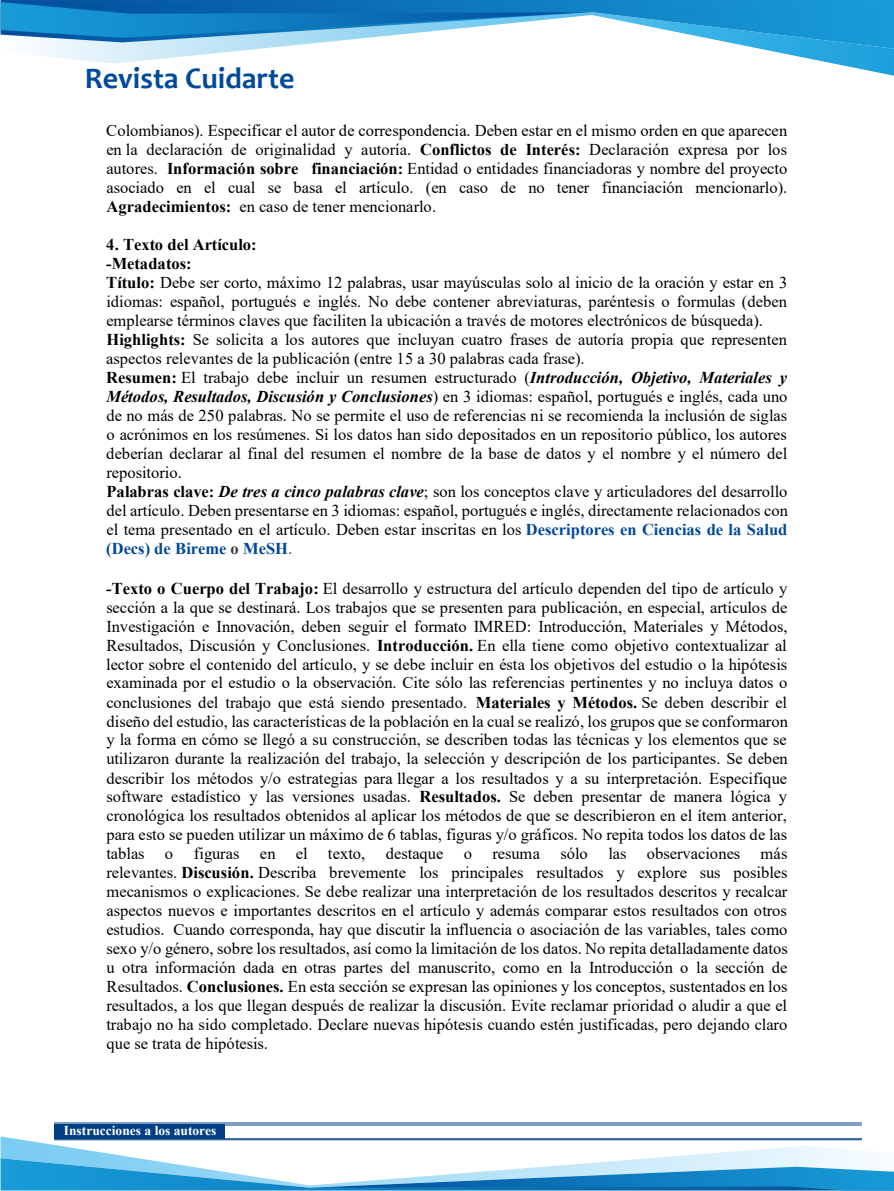
<style>
.page{position:relative;width:894px;height:1191px;background:#fff}
.page>*{position:absolute;margin:0;border:0;box-sizing:border-box;transform-origin:0 0}
.t1{font:700 30px "Candara";color:#004a99}
.t2{font:16.5px/18.9px "Times New Roman";letter-spacing:-.005em;color:#000;text-align:justify}
.t3{font:700 13.5px "Times New Roman";color:#fff}
.s1{font-weight:700}
.s2{font-weight:700;font-style:italic}
.s3{font-weight:700;color:#004899}
.s4{font-weight:700;color:#3a3a3c}
.s5{color:#3a3a3c}
</style>
<div class="page">
<hr style="left:54px;top:1125px;width:807px;height:1px;background:#003f84">
<hr style="left:54px;top:1123px;width:807px;height:1px;background:#003f84">
<div style="left:54px;top:1124px;width:170px;height:14px;background:#003f84"></div>
<svg style="left:34px;top:49px;width:859px;height:27px"></svg>
<svg style="left:1px;top:0;width:892px;height:49px"></svg>
<svg style="left:1px;top:2px;width:590px;height:40px"></svg>
<svg style="left:1px;top:1136px;width:869px;height:22px"></svg>
<svg style="left:1px;top:1158px;width:892px;height:33px"></svg>
<h1 class="t1" style="left:85px;top:59px;width:211px">Revista Cuidarte</h1>
<p class="t2" style="left:106px;top:121px;width:682px">Colombianos). Especificar el autor de correspondencia. Deben estar en el mismo orden en que aparecen en la declaración de originalidad y autoría. <span class="s1">Conflictos de Interés:</span> Declaración expresa por los autores. <span class="s1">Información sobre financiación:</span> Entidad o entidades financiadoras y nombre del proyecto asociado en el cual se basa el artículo. (en caso de no tener financiación mencionarlo).<br><span class="s1">Agradecimientos:</span> en caso de tener mencionarlo.</p>
<p class="t2" style="left:106px;top:235px;width:683px;text-align:left"><span class="s1">4. Texto del Artículo:<br>-Metadatos:<br>Título:</span> Debe ser corto, máximo 12 palabras, usar mayúsculas solo al inicio de la oración y estar en 3 idiomas: español, portugués e inglés. No debe contener abreviaturas, paréntesis o formulas (deben emplearse términos claves que faciliten la ubicación a través de motores electrónicos de búsqueda).<br><span class="s1">Highlights:</span> Se solicita a los autores que incluyan cuatro frases de autoría propia que representen aspectos relevantes de la publicación (entre 15 a 30 palabras cada frase).<br><span class="s1">Resumen:</span> El trabajo debe incluir un resumen estructurado (<span class="s2">Introducción, Objetivo, Materiales y Métodos, Resultados, Discusión y Conclusiones</span>) en 3 idiomas: español, portugués e inglés, cada uno de no más de 250 palabras. No se permite el uso de referencias ni se recomienda la inclusión de siglas o acrónimos en los resúmenes. Si los datos han sido depositados en un repositorio público, los autores deberían declarar al final del resumen el nombre de la base de datos y el nombre y el número del repositorio.<br><span class="s1">Palabras clave:</span> <span class="s2">De tres a cinco palabras clave</span>; son los conceptos clave y articuladores del desarrollo del artículo. Deben presentarse en 3 idiomas: español, portugués e inglés, directamente relacionados con el tema presentado en el artículo. Deben estar inscritas en los <span class="s3">Descriptores en Ciencias de la Salud (Decs) de Bireme</span> <span class="s4">o</span> <span class="s3">MeSH</span><span class="s5">.</span></p>
<p class="t2" style="left:106px;top:578px;width:683px"><span class="s1">-Texto o Cuerpo del Trabajo:</span> El desarrollo y estructura del artículo dependen del tipo de artículo y sección a la que se destinará. Los trabajos que se presenten para publicación, en especial, artículos de Investigación e Innovación, deben seguir el formato IMRED: Introducción, Materiales y Métodos, Resultados, Discusión y Conclusiones. <span class="s1">Introducción.</span> En ella tiene como objetivo contextualizar al lector sobre el contenido del artículo, y se debe incluir en ésta los objetivos del estudio o la hipótesis examinada por el estudio o la observación. Cite sólo las referencias pertinentes y no incluya datos o conclusiones del trabajo que está siendo presentado. <span class="s1">Materiales y Métodos.</span> Se deben describir el diseño del estudio, las características de la población en la cual se realizó, los grupos que se conformaron y la forma en cómo se llegó a su construcción, se describen todas las técnicas y los elementos que se utilizaron durante la realización del trabajo, la selección y descripción de los participantes. Se deben describir los métodos y/o estrategias para llegar a los resultados y a su interpretación. Especifique software estadístico y las versiones usadas. <span class="s1">Resultados.</span> Se deben presentar de manera lógica y cronológica los resultados obtenidos al aplicar los métodos de que se describieron en el ítem anterior, para esto se pueden utilizar un máximo de 6 tablas, figuras y/o gráficos. No repita todos los datos de las tablas o figuras en el texto, destaque o resuma sólo las observaciones más relevantes. <span class="s1">Discusión.</span> Describa brevemente los principales resultados y explore sus posibles mecanismos o explicaciones. Se debe realizar una interpretación de los resultados descritos y recalcar aspectos nuevos e importantes descritos en el artículo y además comparar estos resultados con otros estudios. Cuando corresponda, hay que discutir la influencia o asociación de las variables, tales como sexo y/o género, sobre los resultados, así como la limitación de los datos. No repita detalladamente datos u otra información dada en otras partes del manuscrito, como en la Introducción o la sección de Resultados. <span class="s1">Conclusiones.</span> En esta sección se expresan las opiniones y los conceptos, sustentados en los resultados, a los que llegan después de realizar la discusión. Evite reclamar prioridad o aludir a que el trabajo no ha sido completado. Declare nuevas hipótesis cuando estén justificadas, pero dejando claro que se trata de hipótesis.</p>
<p class="t3" style="left:64px;top:1121px;width:154px">Instrucciones a los autores</p>
</div>
